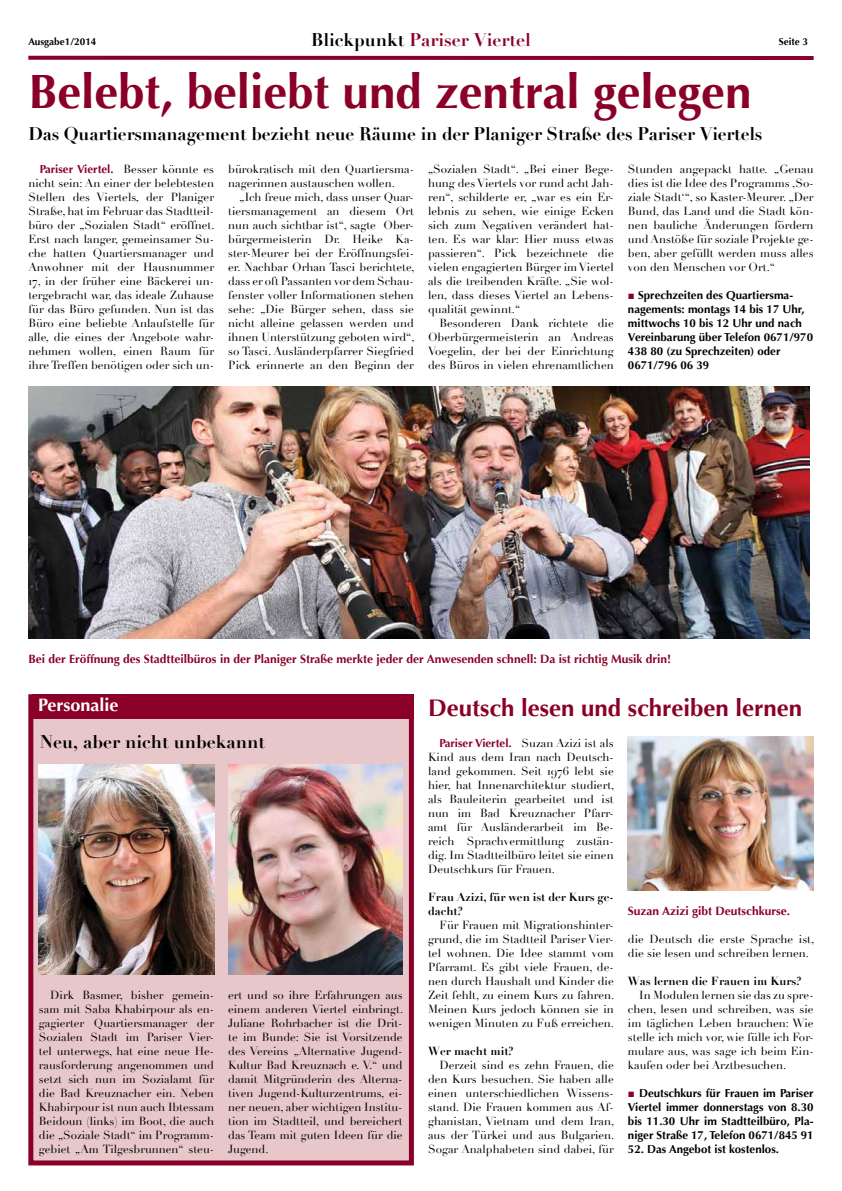
<style>
.page{position:relative;width:842px;height:1191px;background:#fff}
.page>*{position:absolute;margin:0;border:0;box-sizing:border-box;transform-origin:0 0}
.t1{font:700 48px "Optima";color:#8b0028}
.t2{font:700 24px "Optima";color:#8b0028}
.t3{font:700 18px "Didot";letter-spacing:-.01em;color:#000}
.t4{font:700 18px "Didot";color:#8b0028}
.t5{font:700 18px "Optima";color:#fff}
.t6{font:700 12px "Optima";color:#8b0028}
.t7{font:11.5px/14px "Didot";color:#000;text-align:justify}
.t8{font:700 11.5px/14px "Optima";color:#000}
.t9{font:700 11.5px/14px "Didot";color:#000}
.t10{font:700 11.5px "Optima";color:#8b0028}
.t11{font:700 10px "Optima";color:#000}
.s1{color:#000}
.s2{font-family:"Didot";font-weight:400;color:#000}
.s3{font-family:"Arial";color:#8b0028}
.s4{font-family:"Optima";font-weight:700;color:#8b0028}
</style>
<div class="page">
<svg style="left:28px;top:56px;width:786px;height:4px;background:#8e072e"></svg>
<img style="left:28px;top:386px;width:781px;height:252px">
<div style="left:28px;top:694px;width:386px;height:471px;background:#e8c7ca;border:5px solid #8b0028"></div>
<div style="left:33px;top:694px;width:381px;height:24px;background:#8b0028"></div>
<img style="left:39px;top:764px;width:175px;height:210px">
<img style="left:228px;top:764px;width:175px;height:210px">
<img style="left:628px;top:736px;width:186px;height:154px">
<p class="t11" style="left:28px;top:36px;width:70px">Ausgabe1/2014</p>
<h3 class="t4" style="left:311px;top:28px;width:221px"><span class="s1">Blickpunkt</span> Pariser Viertel</h3>
<p class="t11" style="left:779px;top:36px;width:31px">Seite 3</p>
<h1 class="t1" style="left:28px;top:64px;width:725px">Belebt, beliebt und zentral gelegen</h1>
<h3 class="t3" style="left:28px;top:123px;width:736px">Das Quartiersmanagement bezieht neue Räume in der Planiger Straße des Pariser Viertels</h3>
<p class="t10" style="left:40px;top:162px;width:176px">Pariser Viertel. <span class="s2">Besser könnte es</span></p>
<p class="t7" style="left:28px;top:176px;width:188px">nicht sein: An einer der belebtesten Stellen des Viertels, der Planiger Straße, hat im Februar das Stadtteil&shy;büro der „Sozialen Stadt“ eröffnet.<br>Erst nach langer, gemeinsamer Su&shy;che hatten Quartiersmanager und Anwohner mit der Hausnummer 17, in der früher eine Bäckerei un&shy;tergebracht war, das ideale Zuhause für das Büro gefunden. Nun ist das Büro eine beliebte Anlaufstelle für alle, die eines der Angebote wahr&shy;nehmen wollen, einen Raum für ihre Treffen benötigen oder sich un-</p>
<p class="t7" style="left:228px;top:162px;width:187px">bürokratisch mit den Quartiersma&shy;nagerinnen austauschen wollen.</p>
<p class="t7" style="left:228px;top:190px;width:188px;text-indent:11px">„Ich freue mich, dass unser Quar&shy;tiersmanagement an diesem Ort nun auch sichtbar ist“, sagte Ober&shy;bürgermeisterin Dr. Heike Ka&shy;ster-Meurer bei der Eröffnungsfei&shy;er. Nachbar Orhan Tasci berichtete, dass er oft Passanten vor dem Schau&shy;fenster voller Informationen stehen sehe: „Die Bürger sehen, dass sie nicht alleine gelassen werden und ihnen Unterstützung geboten wird“, so Tasci. Ausländerpfarrer Siegfried Pick erinnerte an den Beginn der</p>
<p class="t7" style="left:428px;top:162px;width:187px">„Sozialen Stadt“. „Bei einer Bege&shy;hung des Viertels vor rund acht Jah&shy;ren“, schilderte er, „war es ein Er&shy;lebnis zu sehen, wie einige Ecken sich zum Negativen verändert hat&shy;ten. Es war klar: Hier muss etwas passieren“. Pick bezeichnete die vielen engagierten Bürger im Viertel als die treibenden Kräfte. „Sie wol&shy;len, dass dieses Viertel an Lebens&shy;qualität gewinnt.“</p>
<p class="t7" style="left:428px;top:316px;width:187px;text-indent:11px">Besonderen Dank richtete die Oberbürgermeisterin an Andreas Voegelin, der bei der Einrichtung des Büros in vielen ehrenamtlichen</p>
<p class="t7" style="left:628px;top:162px;width:187px">Stunden angepackt hatte. „Genau dies ist die Idee des Programms ‚So&shy;ziale Stadt‘“, so Kaster-Meurer. „Der Bund, das Land und die Stadt kön&shy;nen bauliche Änderungen fördern und Anstöße für soziale Projekte ge&shy;ben, aber gefüllt werden muss alles von den Menschen vor Ort.“</p>
<p class="t8" style="left:628px;top:288px;width:187px"><span class="s3">■</span> Sprechzeiten des Quartiersma&shy;nagements: montags 14 bis 17 Uhr, mittwochs 10 bis 12 Uhr und nach<br>Vereinbarung über Telefon 0671/970<br>438 80 (zu Sprechzeiten) oder<br>0671/796 06 39</p>
<p class="t6" style="left:28px;top:652px;width:644px">Bei der Eröffnung des Stadtteilbüros in der Planiger Straße merkte jeder der Anwesenden schnell: Da ist richtig Musik drin!</p>
<h3 class="t5" style="left:38px;top:694px;width:82px">Personalie</h3>
<h3 class="t3" style="left:40px;top:730px;width:227px">Neu, aber nicht unbekannt</h3>
<p class="t7" style="left:39px;top:988px;width:177px;text-indent:11px">Dirk Basmer, bisher gemein&shy;sam mit Saba Khabirpour als en&shy;gagierter Quartiersmanager der Sozialen Stadt im Pariser Vier&shy;tel unterwegs, hat eine neue He&shy;rausforderung angenommen und setzt sich nun im Sozialamt für die Bad Kreuznacher ein. Neben Khabirpour ist nun auch Ibtessam Beidoun (links) im Boot, die auch die „Soziale Stadt“ im Programm&shy;gebiet „Am Tilgesbrunnen“ steu-</p>
<p class="t7" style="left:228px;top:988px;width:176px">ert und so ihre Erfahrungen aus einem anderen Viertel einbringt.<br>Juliane Rohrbacher ist die Drit&shy;te im Bunde: Sie ist Vorsitzende des Vereins „Alternative Jugend-Kultur Bad Kreuznach e. V.“ und damit Mitgründerin des Alterna&shy;tiven Jugend-Kulturzentrums, ei&shy;ner neuen, aber wichtigen Institu&shy;tion im Stadtteil, und bereichert das Team mit guten Ideen für die Jugend.</p>
<h2 class="t2" style="left:428px;top:694px;width:375px">Deutsch lesen und schreiben lernen</h2>
<p class="t7" style="left:428px;top:736px;width:188px;text-indent:11px"><span class="s4">Pariser Viertel.</span> Suzan Azizi ist als Kind aus dem Iran nach Deutsch&shy;land gekommen. Seit 1976 lebt sie hier, hat Innenarchitektur studiert, als Bauleiterin gearbeitet und ist nun im Bad Kreuznacher Pfarr&shy;amt für Ausländerarbeit im Be&shy;reich Sprachvermittlung zustän&shy;dig. Im Stadtteilbüro leitet sie einen Deutschkurs für Frauen.</p>
<p class="t9" style="left:428px;top:890px;width:187px">Frau Azizi, für wen ist der Kurs ge&shy;dacht?</p>
<p class="t7" style="left:428px;top:918px;width:188px;text-indent:11px">Für Frauen mit Migrationshinter&shy;grund, die im Stadtteil Pariser Vier&shy;tel wohnen. Die Idee stammt vom Pfarramt. Es gibt viele Frauen, de&shy;nen durch Haushalt und Kinder die Zeit fehlt, zu einem Kurs zu fahren.<br>Meinen Kurs jedoch können sie in wenigen Minuten zu Fuß erreichen.</p>
<p class="t9" style="left:428px;top:1044px;width:87px">Wer macht mit?</p>
<p class="t7" style="left:428px;top:1058px;width:188px;text-indent:11px">Derzeit sind es zehn Frauen, die den Kurs besuchen. Sie haben alle einen unterschiedlichen Wissens&shy;stand. Die Frauen kommen aus Af&shy;ghanistan, Vietnam und dem Iran, aus der Türkei und aus Bulgarien.<br>Sogar Analphabeten sind dabei, für</p>
<p class="t6" style="left:628px;top:904px;width:164px">Suzan Azizi gibt Deutschkurse.</p>
<p class="t7" style="left:628px;top:932px;width:188px">die Deutsch die erste Sprache ist, die sie lesen und schreiben lernen.</p>
<p class="t9" style="left:628px;top:974px;width:175px">Was lernen die Frauen im Kurs?</p>
<p class="t7" style="left:628px;top:988px;width:187px;text-indent:11px">In Modulen lernen sie das zu spre&shy;chen, lesen und schreiben, was sie im täglichen Leben brauchen: Wie stelle ich mich vor, wie fülle ich For&shy;mulare aus, was sage ich beim Ein&shy;kaufen oder bei Arztbesuchen.</p>
<p class="t8" style="left:628px;top:1086px;width:187px;text-align:justify"><span class="s3">■</span> Deutschkurs für Frauen im Pariser Viertel immer donnerstags von 8.30 bis 11.30 Uhr im Stadtteilbüro, Pla&shy;niger Straße 17, Telefon 0671/845 91</p>
<p class="t8" style="left:628px;top:1142px;width:153px">52. Das Angebot ist kostenlos.</p>
</div>
